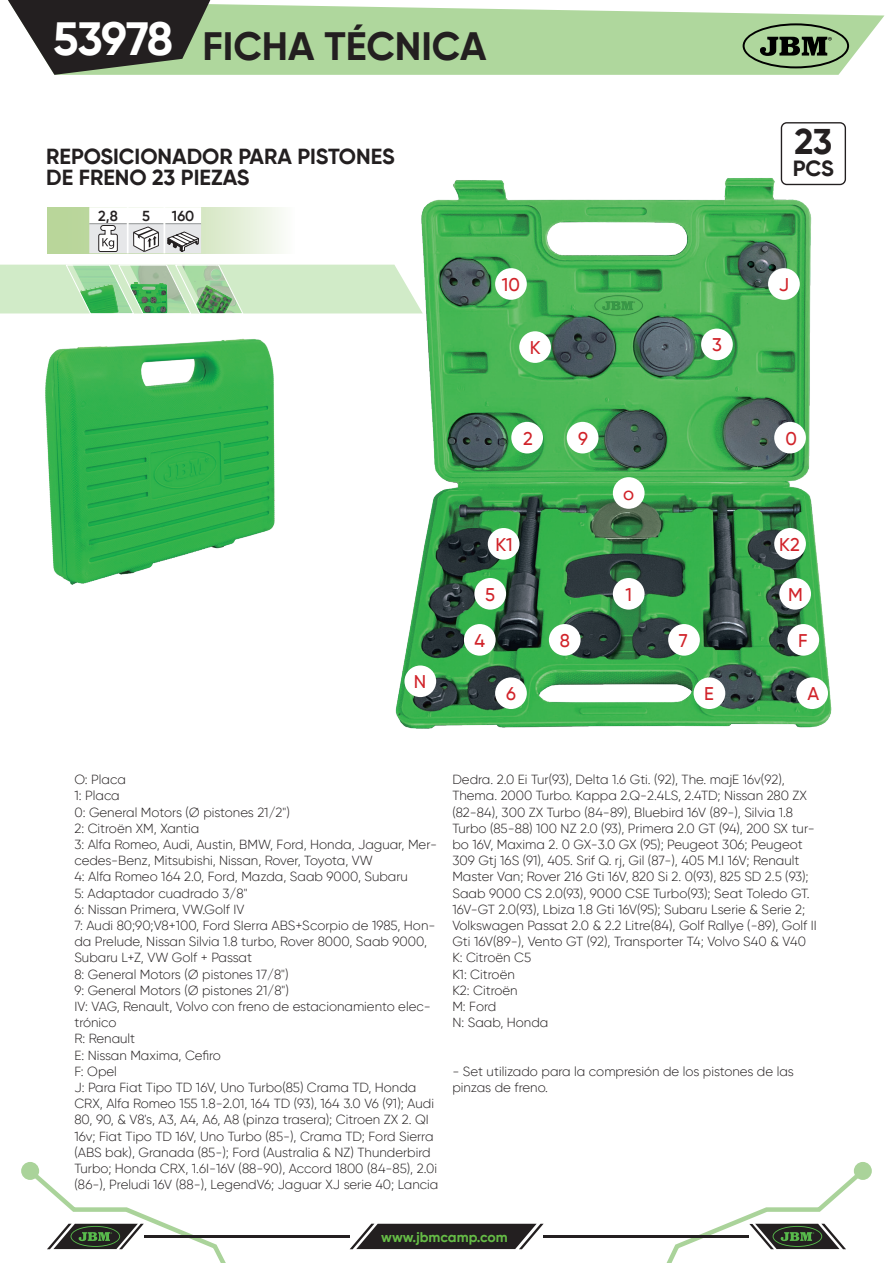
<style>
.page{position:relative;width:893px;height:1263px;background:#fff}
.page>*{position:absolute;margin:0;border:0;box-sizing:border-box;transform-origin:0 0}
.t1{font:700 46.5px "Gilroy";letter-spacing:-.03em;color:#fff}
.t2{font:700 39.45px "Gilroy";color:#231f20}
.t3{font:700 35.7px "Gilroy";color:#231f20}
.t4{font:700 21.9px "Gilroy";color:#231f20}
.t5{font:700 21.75px/21px "Gilroy";color:#231f20}
.t6{font:500 18.45px "Gilroy";color:#d1232a}
.t7{font:500 18.3px "Gilroy";color:#d1232a}
.info_peso_y_cantidad{font:600 14.4px "Gilroy";color:#231f20}
.t8{font:700 14.1px "Gilroy";color:#65bc46}
.text{font:300 13.2px/16.2px "Gilroy";color:#231f20}
</style>
<div class="page">
<div style="left:21px;top:1162px;width:18px;height:18px;background:#aad39a;border-radius:50%"></div>
<svg style="left:854px;top:1162px;width:18px;height:18px"></svg>
<hr style="left:144px;top:1235px;width:206px;height:3px;background:#231f20">
<hr style="left:543px;top:1235px;width:206px;height:3px;background:#231f20">
<svg style="left:350px;top:1224px;width:194px;height:25px;background:#434041"></svg>
<svg style="left:666px;top:1164px;width:203px;height:99px"></svg>
<svg style="left:24px;top:1164px;width:202px;height:99px"></svg>
<svg style="left:210px;top:4px;width:674px;height:71px;background:#b8dba9"></svg>
<svg style="left:8px;top:0;width:202px;height:75px;background:#51544c"></svg>
<svg style="left:0;top:207px;width:386px;height:107px"></svg>
<svg style="left:743px;top:23px;width:106px;height:45px;background:#7f9c72"></svg>
<img style="left:45px;top:338px;width:230px;height:247px">
<img style="left:386px;top:162px;width:458px;height:567px">
<div style="left:668px;top:624px;width:32px;height:32px;background:#fff;border-radius:50%"></div>
<div style="left:549px;top:624px;width:32px;height:32px;background:#fff;border-radius:50%"></div>
<div style="left:464px;top:624px;width:32px;height:32px;background:#fff;border-radius:50%"></div>
<div style="left:474px;top:578px;width:32px;height:32px;background:#fff;border-radius:50%"></div>
<div style="left:495px;top:677px;width:32px;height:32px;background:#fff;border-radius:50%"></div>
<div style="left:511px;top:422px;width:32px;height:31px;background:#fff;border-radius:50%"></div>
<div style="left:701px;top:329px;width:32px;height:31px;background:#fff;border-radius:50%"></div>
<div style="left:613px;top:578px;width:32px;height:32px;background:#fff;border-radius:50%"></div>
<div style="left:774px;top:422px;width:32px;height:31px;background:#fff;border-radius:50%"></div>
<div style="left:495px;top:268px;width:32px;height:32px;background:#fff;border-radius:50%"></div>
<div style="left:567px;top:422px;width:31px;height:31px;background:#fff;border-radius:50%"></div>
<div style="left:796px;top:677px;width:32px;height:32px;background:#fff;border-radius:50%"></div>
<div style="left:694px;top:677px;width:31px;height:32px;background:#fff;border-radius:50%"></div>
<div style="left:787px;top:624px;width:32px;height:32px;background:#fff;border-radius:50%"></div>
<div style="left:404px;top:665px;width:32px;height:32px;background:#fff;border-radius:50%"></div>
<div style="left:774px;top:528px;width:32px;height:32px;background:#fff;border-radius:50%"></div>
<div style="left:488px;top:528px;width:31px;height:32px;background:#fff;border-radius:50%"></div>
<div style="left:519px;top:331px;width:32px;height:32px;background:#fff;border-radius:50%"></div>
<div style="left:779px;top:578px;width:32px;height:32px;background:#fff;border-radius:50%"></div>
<div style="left:613px;top:477px;width:32px;height:32px;background:#fff;border-radius:50%"></div>
<div style="left:768px;top:268px;width:32px;height:32px;background:#fff;border-radius:50%"></div>
<div style="left:781px;top:123px;width:64px;height:61px;background:#fff;border-radius:5px"></div>
<div style="left:781px;top:122px;width:65px;height:63px;border:1px solid #231f20;border-radius:5px"></div>
<p class="t1" style="left:53px;top:10px;width:122px">53978</p>
<p class="t2" style="left:202px;top:21px;width:286px">FICHA TÉCNICA</p>
<p class="t5" style="left:46px;top:146px;width:350px">REPOSICIONADOR PARA PISTONES<br>DE FRENO 23 PIEZAS</p>
<p class="info_peso_y_cantidad" style="left:98px;top:207px;width:21px">2,8</p>
<p class="info_peso_y_cantidad" style="left:142px;top:207px;width:9px">5</p>
<p class="info_peso_y_cantidad" style="left:172px;top:207px;width:24px">160</p>
<p class="t7" style="left:502px;top:273px;width:20px">10</p>
<p class="t7" style="left:530px;top:336px;width:12px">K</p>
<p class="t7" style="left:712px;top:334px;width:11px">3</p>
<p class="t3" style="left:794px;top:119px;width:40px">23</p>
<p class="t4" style="left:793px;top:155px;width:43px">PCS</p>
<p class="t6" style="left:779px;top:273px;width:12px">J</p>
<p class="t7" style="left:523px;top:427px;width:11px">2</p>
<p class="t7" style="left:578px;top:427px;width:11px">9</p>
<p class="t7" style="left:623px;top:482px;width:13px">o</p>
<p class="t7" style="left:786px;top:427px;width:13px">0</p>
<p class="t7" style="left:496px;top:533px;width:19px">K1</p>
<p class="t7" style="left:779px;top:533px;width:22px">K2</p>
<p class="t7" style="left:414px;top:671px;width:14px">N</p>
<p class="t7" style="left:485px;top:583px;width:11px">5</p>
<p class="t7" style="left:625px;top:583px;width:8px">1</p>
<p class="t7" style="left:788px;top:583px;width:16px">M</p>
<p class="t7" style="left:474px;top:629px;width:12px">4</p>
<p class="t7" style="left:560px;top:629px;width:12px">8</p>
<p class="t7" style="left:679px;top:629px;width:10px">7</p>
<p class="t7" style="left:798px;top:629px;width:11px">F</p>
<p class="t7" style="left:506px;top:683px;width:11px">6</p>
<p class="t7" style="left:704px;top:683px;width:11px">E</p>
<p class="t7" style="left:807px;top:683px;width:13px">A</p>
<p class="text" style="left:74px;top:771px;width:53px">O: Placa</p>
<p class="text" style="left:74px;top:787px;width:47px">1: Placa</p>
<p class="text" style="left:74px;top:804px;width:217px">0: General Motors (Ø pistones 21/2")</p>
<p class="text" style="left:74px;top:820px;width:127px">2: Citroën XM, Xantia</p>
<p class="text" style="left:74px;top:836px;width:364px">3: Alfa Romeo, Audi, Austin, BMW, Ford, Honda, Jaguar, Mer&shy;cedes-Benz, Mitsubishi, Nissan, Rover, Toyota, VW</p>
<p class="text" style="left:74px;top:868px;width:335px">4: Alfa Romeo 164 2.0, Ford, Mazda, Saab 9000, Subaru</p>
<p class="text" style="left:74px;top:885px;width:175px">5: Adaptador cuadrado 3/8"</p>
<p class="text" style="left:74px;top:901px;width:172px">6: Nissan Primera, VW.Golf IV</p>
<p class="text" style="left:74px;top:917px;width:363px">7: Audi 80;90;V8+100, Ford SIerra ABS+Scorpio de 1985, Hon&shy;da Prelude, Nissan Silvia 1.8 turbo, Rover 8000, Saab 9000,<br>Subaru L+Z, VW Golf + Passat</p>
<p class="text" style="left:74px;top:966px;width:216px">8: General Motors (Ø pistones 17/8")</p>
<p class="text" style="left:74px;top:982px;width:216px">9: General Motors (Ø pistones 21/8")</p>
<p class="text" style="left:74px;top:998px;width:358px">IV: VAG, Renault, Volvo con freno de estacionamiento elec&shy;trónico</p>
<p class="text" style="left:74px;top:1030px;width:62px">R: Renault</p>
<p class="text" style="left:74px;top:1047px;width:148px">E: Nissan Maxima, Cefiro</p>
<p class="text" style="left:74px;top:1063px;width:44px">F: Opel</p>
<p class="text" style="left:74px;top:1079px;width:365px">J: Para Fiat Tipo TD 16V, Uno Turbo(85) Crama TD, Honda CRX, Alfa Romeo 155 1.8-2.01, 164 TD (93), 164 3.0 V6 (91); Audi 80, 90, &amp; V8's, A3, A4, A6, A8 (pinza trasera); Citroen ZX 2. QI 16v; Fiat Tipo TD 16V, Uno Turbo (85-), Crama TD; Ford Sierra (ABS bak), Granada (85-); Ford (Australia &amp; NZ) Thunderbird Turbo; Honda CRX, 1.6I-16V (88-90), Accord 1800 (84-85), 2.0i (86-), Preludi 16V (88-), LegendV6; Jaguar XJ serie 40; Lancia</p>
<p class="text" style="left:452px;top:771px;width:366px">Dedra. 2.0 Ei Tur(93), Delta 1.6 Gti. (92), The. majE 16v(92), Thema. 2000 Turbo. Kappa 2.Q-2.4LS, 2.4TD; Nissan 280 ZX (82-84), 300 ZX Turbo (84-89), Bluebird 16V (89-), Silvia 1.8<br>Turbo (85-88) 100 NZ 2.0 (93), Primera 2.0 GT (94), 200 SX tur&shy;bo 16V, Maxima 2. 0 GX-3.0 GX (95); Peugeot 306; Peugeot 309 Gtj 16S (91), 405. Srif Q. rj, Gil (87-), 405 M.I 16V; Renault Master Van; Rover 216 Gti 16V, 820 Si 2. 0(93), 825 SD 2.5 (93); Saab 9000 CS 2.0(93), 9000 CSE Turbo(93); Seat Toledo GT.<br>16V-GT 2.0(93), Lbiza 1.8 Gti 16V(95); Subaru Lserie &amp; Serie 2; Volkswagen Passat 2.0 &amp; 2.2 Litre(84), Golf Rallye (-89), Golf II Gti 16V(89-), Vento GT (92), Transporter T4; Volvo S40 &amp; V40</p>
<p class="text" style="left:452px;top:949px;width:80px">K: Citroën C5</p>
<p class="text" style="left:452px;top:966px;width:64px">K1: Citroën</p>
<p class="text" style="left:452px;top:982px;width:67px">K2: Citroën</p>
<p class="text" style="left:452px;top:998px;width:46px">M: Ford</p>
<p class="text" style="left:452px;top:1014px;width:97px">N: Saab, Honda</p>
<p class="text" style="left:452px;top:1063px;width:343px">- Set utilizado para la compresión de los pistones de las pinzas de freno.</p>
<p class="t8" style="left:381px;top:1228px;width:128px">www.jbmcamp.com</p>
</div>
